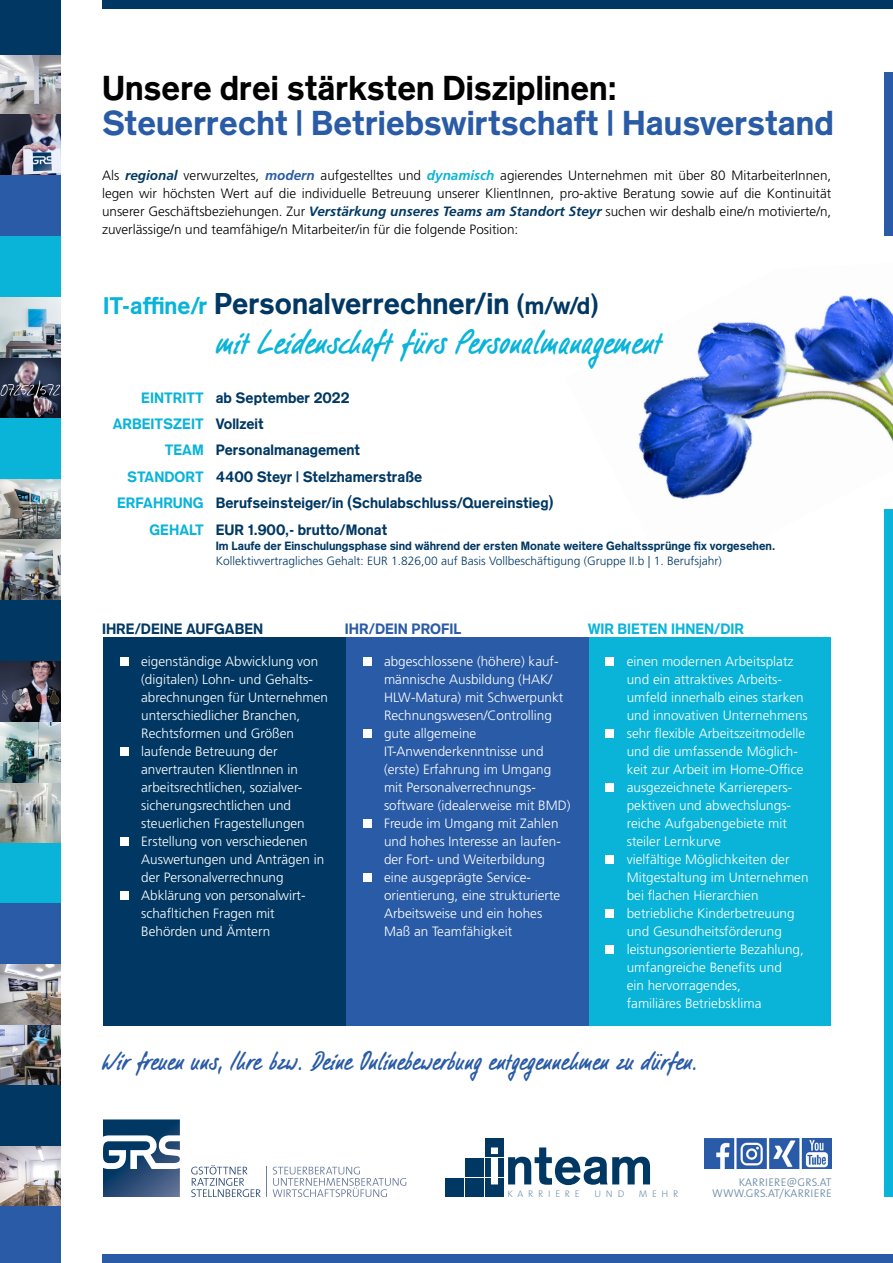
<style>
.page{position:relative;width:893px;height:1263px;background:#fff}
.page>*{position:absolute;margin:0;border:0;box-sizing:border-box;transform-origin:0 0}
.t1{font:700 52.8px "Standard CT";color:#003863}
.t2{font:36px "Filzerhand EF";letter-spacing:-.015em;color:#09b4d8}
.t3{font:700 34.5px "Standard CT";color:#295ba6}
.t4{font:700 34.5px "Standard CT";color:#000}
.t5{font:700 30px "Standard CT";color:#003863}
.t6{font:27px "Filzerhand EF";letter-spacing:-.025em;color:#295ba6}
.t7{font:700 15px/26.4px "Standard CT";color:#003863}
.t8{font:700 15px "Standard CT";color:#09b4d8}
.t9{font:700 15px "Standard CT";color:#295ba6}
.t10{font:300 13.5px/18px "Frutiger LT Std";color:#fff}
.t11{font:300 13.5px/18px "Frutiger LT Std";color:#000;text-align:justify}
.t12{font:300 12px "Frutiger LT Std";color:#003863}
.t13{font:700 12px "Standard CT";color:#003863}
.t14{font:300 11.25px/11.2px "The Sans B W4";letter-spacing:.015em;color:#7391a9;text-align:right}
.t15{font:300 9.6px "The Sans B W3";letter-spacing:.5em;color:#7391a9}
.s1{font-weight:700;font-style:italic;color:#003863}
.s2{font-weight:700;font-style:italic;color:#295ba6}
.s3{font-weight:700;font-style:italic;color:#09b4d8}
.s4{font-size:24px;color:#09b4d8}
.s5{font-size:24px}
.s6{color:#09b4d8}
.s7{color:#fff}
</style>
<div class="page">
<img style="left:638px;top:295px;width:255px;height:205px">
<div style="left:588px;top:637px;width:243px;height:388px;background:#09b4d8"></div>
<div style="left:605px;top:657px;width:9px;height:9px;background:#fff"></div>
<div style="left:605px;top:729px;width:9px;height:9px;background:#fff"></div>
<div style="left:605px;top:783px;width:9px;height:9px;background:#fff"></div>
<div style="left:605px;top:855px;width:9px;height:9px;background:#fff"></div>
<div style="left:605px;top:909px;width:9px;height:9px;background:#fff"></div>
<div style="left:605px;top:945px;width:9px;height:9px;background:#fff"></div>
<div style="left:346px;top:637px;width:242px;height:388px;background:#295ba6"></div>
<div style="left:363px;top:657px;width:8px;height:9px;background:#fff"></div>
<div style="left:363px;top:729px;width:8px;height:9px;background:#fff"></div>
<div style="left:363px;top:819px;width:8px;height:9px;background:#fff"></div>
<div style="left:363px;top:873px;width:8px;height:9px;background:#fff"></div>
<div style="left:103px;top:637px;width:243px;height:388px;background:#003863"></div>
<div style="left:120px;top:657px;width:8px;height:9px;background:#fff"></div>
<div style="left:120px;top:747px;width:8px;height:9px;background:#fff"></div>
<div style="left:120px;top:837px;width:8px;height:9px;background:#fff"></div>
<div style="left:120px;top:891px;width:8px;height:9px;background:#fff"></div>
<img style="left:0;top:54px;width:61px;height:61px">
<img style="left:0;top:297px;width:61px;height:121px">
<img style="left:0;top:479px;width:61px;height:121px">
<img style="left:0;top:661px;width:61px;height:182px">
<img style="left:0;top:964px;width:61px;height:121px">
<img style="left:0;top:1146px;width:61px;height:61px">
<img style="left:0;top:115px;width:61px;height:61px">
<div style="left:0;top:0;width:61px;height:54px;background:#003863"></div>
<div style="left:0;top:176px;width:61px;height:60px;background:#295ba6"></div>
<div style="left:0;top:418px;width:61px;height:61px;background:#09b4d8"></div>
<div style="left:0;top:600px;width:61px;height:61px;background:#003863"></div>
<div style="left:0;top:843px;width:61px;height:60px;background:#09b4d8"></div>
<div style="left:0;top:903px;width:61px;height:61px;background:#295ba6"></div>
<div style="left:0;top:1085px;width:61px;height:61px;background:#003863"></div>
<div style="left:0;top:236px;width:61px;height:61px;background:#09b4d8"></div>
<div style="left:0;top:1207px;width:61px;height:56px;background:#295ba6"></div>
<div style="left:102px;top:0;width:791px;height:9px;background:#003863"></div>
<div style="left:884px;top:72px;width:9px;height:164px;background:#295ba6"></div>
<div style="left:884px;top:509px;width:9px;height:688px;background:#09b4d8"></div>
<div style="left:103px;top:1254px;width:790px;height:9px;background:#295ba6"></div>
<svg style="left:103px;top:1119px;width:77px;height:78px"></svg>
<svg style="left:191px;top:1165px;width:70px;height:32px"></svg>
<svg style="left:273px;top:1167px;width:133px;height:30px"></svg>
<hr style="left:266px;top:1167px;width:1px;height:30px;background:#6f7e9f">
<div style="left:445px;top:1178px;width:19px;height:18px;background:#003863"></div>
<div style="left:465px;top:1178px;width:19px;height:18px;background:#003863"></div>
<div style="left:465px;top:1158px;width:19px;height:19px;background:#003863"></div>
<div style="left:485px;top:1178px;width:18px;height:18px;background:#003863"></div>
<div style="left:485px;top:1158px;width:18px;height:19px;background:#003863"></div>
<div style="left:485px;top:1138px;width:18px;height:19px;background:#003863"></div>
<img style="left:704px;top:1138px;width:127px;height:30px">
<h3 class="t4" style="left:102px;top:67px;width:516px">Unsere drei stärksten Disziplinen:</h3>
<h3 class="t3" style="left:102px;top:101px;width:733px">Steuerrecht | Betriebswirtschaft | Hausverstand</h3>
<p class="t11" style="left:102px;top:167px;width:731px">Als <span class="s1">regional</span> verwurzeltes, <span class="s2">modern</span> aufgestelltes und <span class="s3">dynamisch</span> agierendes Unternehmen mit über 80 MitarbeiterInnen, legen wir höchsten Wert auf die individuelle Betreuung unserer KlientInnen, pro-aktive Beratung sowie auf die Kontinuität unserer Geschäftsbeziehungen. Zur <span class="s1">Verstärkung unseres Teams am Standort Steyr</span> suchen wir deshalb eine/n motivierte/n, zuverlässige/n und teamfähige/n Mitarbeiter/in für die folgende Position:</p>
<h3 class="t5" style="left:103px;top:285px;width:497px"><span class="s4">IT-affine/r</span> Personalverrechner/in <span class="s5">(m/w/d)</span></h3>
<h2 class="t2" style="left:216px;top:320px;width:447px">mit Leidenschaft fürs Personalmanagement</h2>
<p class="t7" style="left:113px;top:384px;width:238px;text-indent:29px"><span class="s6">EINTRITT</span> ab September 2022<br><span class="s6">ARBEITSZEIT</span> Vollzeit</p>
<p class="t7" style="left:165px;top:437px;width:197px"><span class="s6">TEAM</span> Personalmanagement</p>
<p class="t7" style="left:127px;top:463px;width:297px"><span class="s6">STANDORT</span> 4400 Steyr | Stelzhamerstraße</p>
<p class="t7" style="left:117px;top:490px;width:438px"><span class="s6">ERFAHRUNG</span> Berufseinsteiger/in (Schulabschluss/Quereinstieg)</p>
<p class="t7" style="left:149px;top:516px;width:239px"><span class="s6">GEHALT</span> EUR 1.900,- brutto/Monat</p>
<p class="t13" style="left:216px;top:538px;width:561px">Im Laufe der Einschulungsphase sind während der ersten Monate weitere Gehaltssprünge fix vorgesehen.</p>
<p class="t12" style="left:216px;top:554px;width:508px">Kollektivvertragliches Gehalt: EUR 1.826,00 auf Basis Vollbeschäftigung (Gruppe II.b | 1. Berufsjahr)</p>
<p class="t7" style="left:102px;top:615px;width:163px">IHRE/DEINE AUFGABEN</p>
<p class="t10" style="left:141px;top:653px;width:188px">eigenständige Abwicklung von (digitalen) Lohn- und Gehalts&shy;abrechnungen für Unternehmen unterschiedlicher Branchen,<br>Rechtsformen und Größen laufende Betreuung der anvertrauten KlientInnen in arbeitsrechtlichen, sozialver&shy;sicherungsrechtlichen und steuerlichen Fragestellungen<br>Erstellung von verschiedenen<br>Auswertungen und Anträgen in der Personalverrechnung<br>Abklärung von personalwirt&shy;schafltichen Fragen mit<br>Behörden und Ämtern</p>
<p class="t9" style="left:345px;top:619px;width:118px">IHR/DEIN PROFIL</p>
<p class="t8" style="left:588px;top:619px;width:158px">WIR BIETEN IHNEN/DIR</p>
<p class="t10" style="left:384px;top:653px;width:188px">abgeschlossene (höhere) kauf&shy;männische Ausbildung (HAK/<br>HLW-Matura) mit Schwerpunkt<br>Rechnungswesen/Controlling gute allgemeine<br>IT-Anwenderkenntnisse und (erste) Erfahrung im Umgang mit Personalverrechnungs&shy;software (idealerweise mit BMD)<br>Freude im Umgang mit Zahlen und hohes Interesse an laufen&shy;der Fort- und Weiterbildung eine ausgeprägte Service&shy;orientierung, eine strukturierte<br>Arbeitsweise und ein hohes<br>Maß an Teamfähigkeit</p>
<p class="t10" style="left:627px;top:653px;width:183px">einen modernen Arbeitsplatz und ein attraktives Arbeits&shy;umfeld innerhalb eines starken und innovativen Unternehmens sehr flexible Arbeitszeitmodelle und die umfassende Möglich&shy;keit zur Arbeit im Home-Office ausgezeichnete Karrierepers&shy;pektiven und abwechslungs&shy;reiche Aufgabengebiete mit steiler Lernkurve<br>vielfältige Möglichkeiten der<br>Mitgestaltung im Unternehmen bei flachen Hierarchien betriebliche Kinderbetreuung und Gesundheitsförderung leistungsorientierte Bezahlung, umfangreiche Benefits und<br>ein hervorragendes,<br>familiäres Betriebsklima</p>
<h3 class="t6" style="left:102px;top:1044px;width:597px">Wir freuen uns, Ihre bzw. Deine Onlinebewerbung entgegennehmen zu dürfen.</h3>
<h1 class="t1" style="left:488px;top:1133px;width:166px"><span class="s7">i</span>nteam</h1>
<p class="t15" style="left:507px;top:1187px;width:172px">KARRIERE<span class="s7">_</span>UND<span class="s7">_</span>MEHR</p>
<p class="t14" style="left:712px;top:1176px;width:121px">KARRIERE@GRS.AT<br>WWW.GRS.AT/KARRIERE</p>
</div>
